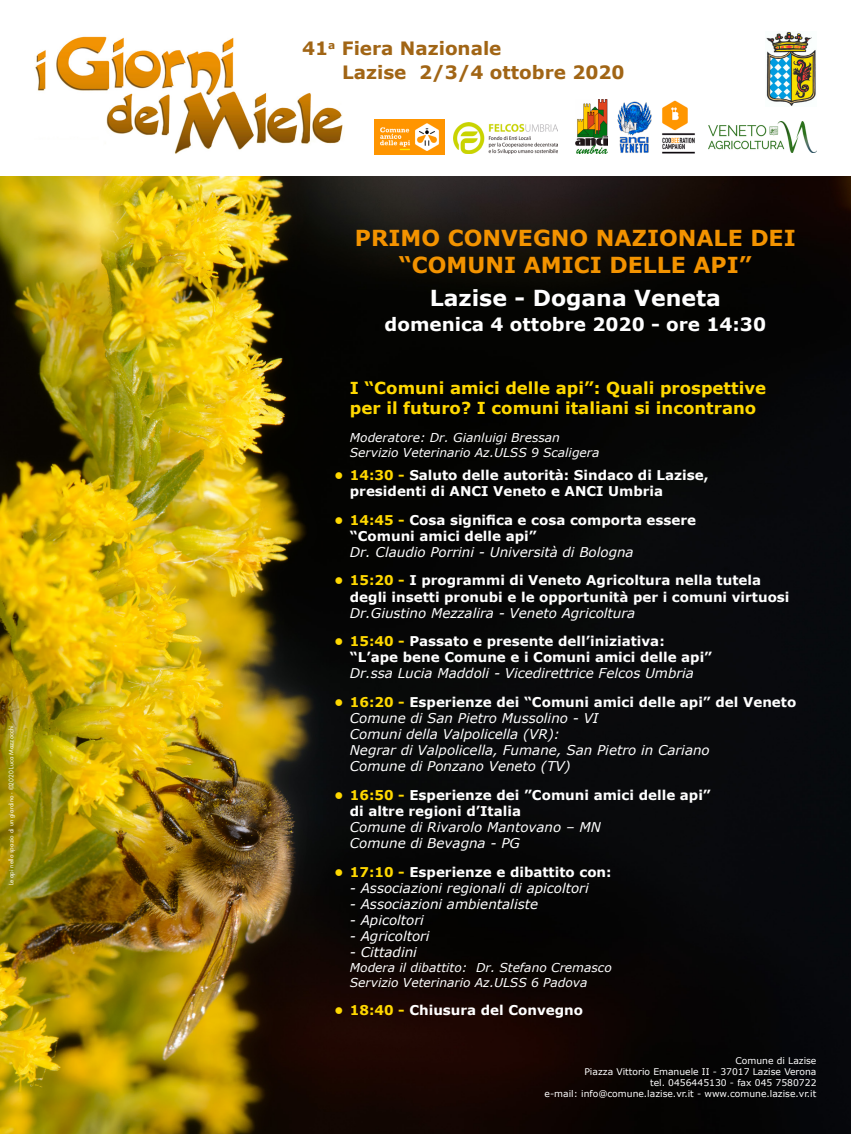
<style>
.page{position:relative;width:851px;height:1134px;background:#fff}
.page>*{position:absolute;margin:0;border:0;box-sizing:border-box;transform-origin:0 0}
.t1{font:700 22.1px/26.5px "Verdana";color:#f39300;text-align:center}
.t2{font:700 22.1px "Verdana";color:#fff}
.t3{font:700 18.4px "Verdana";color:#a16515}
.t4{font:700 18.4px "Verdana";color:#fff}
.t5{font:700 16.5px/19.8px "Verdana";color:#ffd800}
.t6{font:italic 13.5px/16.2px "Verdana";color:#fff}
.t7{font:700 13.5px/16.2px "Verdana";color:#fff}
.t8{font:italic 12.3px/14.7px "Verdana";color:#fff}
.t9{font:9.2px/11px "Verdana";color:#fff;text-align:right}
.t10{font:6.1px "Futura Std";color:#fff}
.s1{color:#ffd800}
.s2{font-weight:700;font-style:normal;color:#ffd800}
.s3{font-weight:700;font-style:normal}
</style>
<div class="page">
<img style="left:35px;top:36px;width:308px;height:118px">
<img style="left:766px;top:32px;width:50px;height:74px">
<img style="left:453px;top:122px;width:104px;height:31px">
<img style="left:374px;top:119px;width:71px;height:36px">
<img style="left:662px;top:100px;width:33px;height:54px">
<img style="left:575px;top:100px;width:32px;height:53px">
<img style="left:617px;top:101px;width:35px;height:52px">
<img style="left:708px;top:122px;width:108px;height:31px">
<img style="left:0;top:176px;width:850px;height:958px">
<p class="t10" style="left:7px;top:885px;width:162px;rotate:-90deg">Le api nello spazio di un giardino - ©2020 Luca Mazzocchi</p>
<h2 class="t3" style="left:302px;top:35px;width:201px">41<sup>a</sup> Fiera Nazionale</h2>
<h2 class="t3" style="left:342px;top:59px;width:284px">Lazise 2/3/4 ottobre 2020</h2>
<h1 class="t1" style="left:355px;top:224px;width:442px">PRIMO CONVEGNO NAZIONALE DEI “COMUNI AMICI DELLE API”</h1>
<h1 class="t2" style="left:429px;top:282px;width:293px">Lazise - Dogana Veneta</h1>
<h2 class="t4" style="left:384px;top:311px;width:383px">domenica 4 ottobre 2020 - ore 14:30</h2>
<p class="t5" style="left:350px;top:378px;width:417px">I “Comuni amici delle api”: Quali prospettive per il futuro? I comuni italiani si incontrano</p>
<p class="t8" style="left:350px;top:430px;width:251px">Moderatore: Dr. Gianluigi Bressan<br>Servizio Veterinario Az.ULSS 9 Scaligera</p>
<p class="t7" style="left:350px;top:467px;width:360px;text-indent:-16px"><span class="s1">• 14:30 -</span> Saluto delle autorità: Sindaco di Lazise, presidenti di ANCI Veneto e ANCI Umbria</p>
<p class="t7" style="left:350px;top:511px;width:348px;text-indent:-16px"><span class="s1">• 14:45 -</span> Cosa significa e cosa comporta essere “Comuni amici delle api”</p>
<p class="t6" style="left:350px;top:544px;width:285px">Dr. Claudio Porrini - Università di Bologna</p>
<p class="t7" style="left:350px;top:572px;width:441px;text-indent:-16px"><span class="s1">• 15:20 -</span> I programmi di Veneto Agricoltura nella tutela degli insetti pronubi e le opportunità per i comuni virtuosi</p>
<p class="t6" style="left:350px;top:605px;width:287px">Dr.Giustino Mezzalira - Veneto Agricoltura</p>
<p class="t7" style="left:350px;top:633px;width:364px;text-indent:-16px"><span class="s1">• 15:40 -</span> Passato e presente dell’iniziativa: “L’ape bene Comune e i Comuni amici delle api”</p>
<p class="t6" style="left:350px;top:665px;width:345px">Dr.ssa Lucia Maddoli - Vicedirettrice Felcos Umbria</p>
<p class="t6" style="left:350px;top:694px;width:448px;text-indent:-16px"><span class="s2">• 16:20 -</span> <span class="s3">Esperienze dei “Comuni amici delle api” del Veneto </span>Comune di San Pietro Mussolino - VI<br>Comuni della Valpolicella (VR):<br>Negrar di Valpolicella, Fumane, San Pietro in Cariano<br>Comune di Ponzano Veneto (TV)</p>
<p class="t7" style="left:350px;top:786px;width:362px;text-indent:-16px"><span class="s1">• 16:50 -</span> Esperienze dei ”Comuni amici delle api” di altre regioni d’Italia</p>
<p class="t6" style="left:350px;top:819px;width:252px">Comune di Rivarolo Mantovano – MN<br>Comune di Bevagna - PG</p>
<p class="t7" style="left:334px;top:863px;width:279px"><span class="s1">• 17:10 -</span> Esperienze e dibattito con:</p>
<p class="t6" style="left:350px;top:880px;width:240px">- Associazioni regionali di apicoltori</p>
<p class="t6" style="left:350px;top:896px;width:190px">- Associazioni ambientaliste</p>
<p class="t6" style="left:350px;top:912px;width:75px">- Apicoltori</p>
<p class="t6" style="left:350px;top:928px;width:81px">- Agricoltori</p>
<p class="t6" style="left:350px;top:944px;width:68px">- Cittadini</p>
<p class="t8" style="left:350px;top:960px;width:263px">Modera il dibattito: Dr. Stefano Cremasco<br>Servizio Veterinario Az.ULSS 6 Padova</p>
<p class="t7" style="left:334px;top:1002px;width:250px"><span class="s1">• 18:40 -</span> Chiusura del Convegno</p>
<p class="t9" style="left:544px;top:1055px;width:273px">Comune di Lazise<br>Piazza Vittorio Emanuele II - 37017 Lazise Verona<br>tel. 0456445130 - fax 045 7580722<br>e-mail: info@comune.lazise.vr.it - www.comune.lazise.vr.it</p>
</div>
